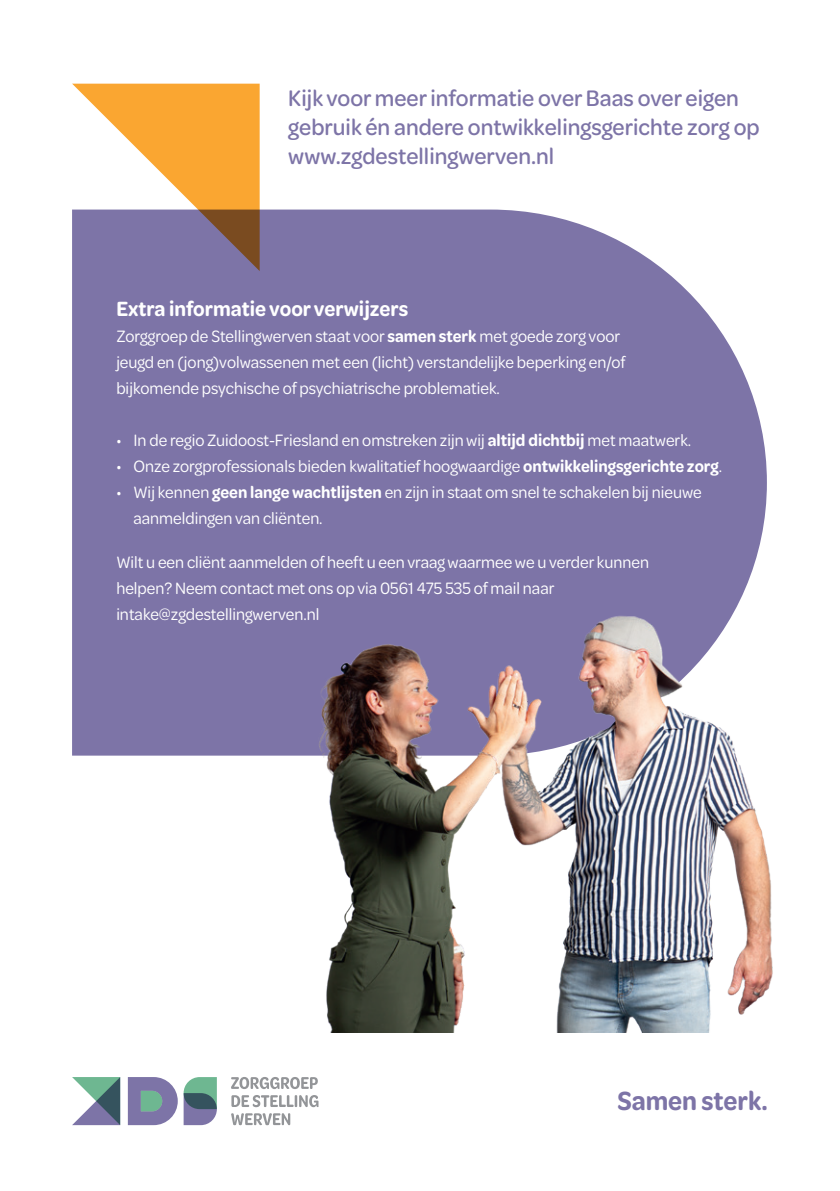
<style>
.page{position:relative;width:840px;height:1191px;background:#fff}
.page>*{position:absolute;margin:0;border:0;box-sizing:border-box;transform-origin:0 0}
.t1{font:600 28px "Omnes Semi Cond";color:#7d74a7}
.t2{font:500 24px/28.8px "Omnes Semi Cond";color:#7d74a7}
.t3{font:600 22px "Omnes Semi Cond";color:#fff}
.t4{font:17.6px/26px "Omnes Semi Cond";color:#fff}
.s1{font-weight:600}
</style>
<div class="page">
<div style="left:72px;top:209px;width:694px;height:546px;background:#7d74a7"></div>
<svg style="left:128px;top:1077px;width:89px;height:48px;background:#8694a8"></svg>
<svg style="left:72px;top:1077px;width:48px;height:48px"></svg>
<svg style="left:231px;top:1077px;width:86px;height:12px"></svg>
<svg style="left:231px;top:1095px;width:87px;height:12px"></svg>
<svg style="left:231px;top:1113px;width:59px;height:12px"></svg>
<svg style="left:72px;top:84px;width:187px;height:187px"></svg>
<img style="left:299px;top:601px;width:474px;height:431px">
<h2 class="t2" style="left:288px;top:83px;width:472px">Kijk voor meer informatie over Baas over eigen gebruik én andere ontwikkelingsgerichte zorg op www.zgdestellingwerven.nl</h2>
<p class="t3" style="left:116px;top:294px;width:293px">Extra informatie voor verwijzers</p>
<p class="t4" style="left:116px;top:322px;width:510px">Zorggroep de Stellingwerven staat voor <span class="s1">samen sterk</span> met goede zorg voor jeugd en (jong)volwassenen met een (licht) verstandelijke beperking en/of bijkomende psychische of psychiatrische problematiek.</p>
<p class="t4" style="left:116px;top:426px;width:576px">• In de regio Zuidoost-Friesland en omstreken zijn wij <span class="s1">altijd dichtbij</span> met maatwerk.</p>
<p class="t4" style="left:116px;top:452px;width:607px">• Onze zorgprofessionals bieden kwalitatief hoogwaardige <span class="s1">ontwikkelingsgerichte zorg</span>.</p>
<p class="t4" style="left:133px;top:478px;width:569px;text-indent:-17px">• Wij kennen <span class="s1">geen lange wachtlijsten</span> en zijn in staat om snel te schakelen bij nieuwe aanmeldingen van cliënten.</p>
<p class="t4" style="left:116px;top:548px;width:534px">Wilt u een cliënt aanmelden of heeft u een vraag waarmee we u verder kunnen helpen? Neem contact met ons op via 0561 475 535 of mail naar intake@zgdestellingwerven.nl</p>
<h1 class="t1" style="left:617px;top:1081px;width:152px">Samen sterk.</h1>
</div>
